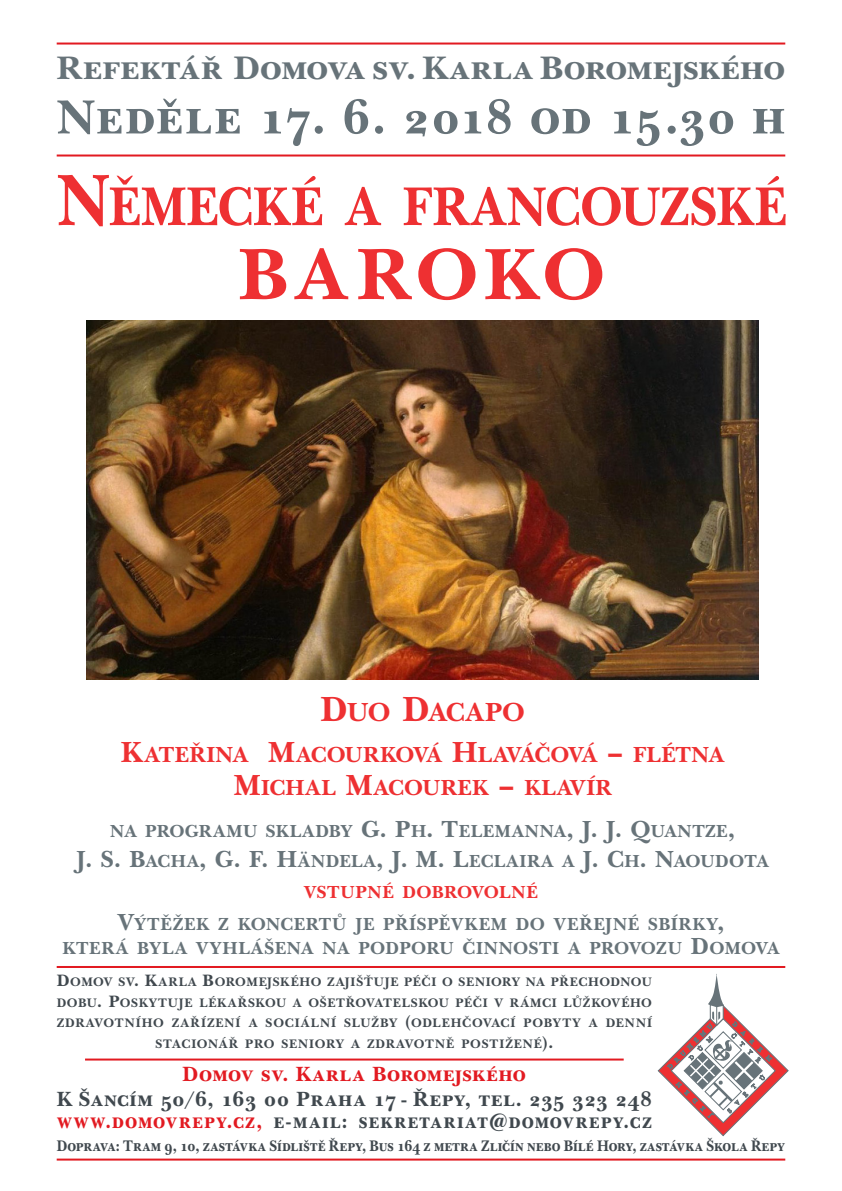
<style>
.page{position:relative;width:842px;height:1191px;background:#fff}
.page>*{position:absolute;margin:0;border:0;box-sizing:border-box;transform-origin:0 0}
.t1{font:700 75px "New Baskervil Itc TOT";letter-spacing:.08em;color:#ee3032}
.t2{font:700 56.2px "New Baskervil Itc TOT";letter-spacing:-.015em;color:#ee3032;scale:.9 1}
.t3{font:50px "New Baskerville CE Bold SC";letter-spacing:.01em;color:#677379}
.t4{font:34px "New Baskerville CE Bold SC";letter-spacing:-.01em;color:#677379;scale:1.05 1}
.t5{font:700 27px "New Baskervil Itc TOT";letter-spacing:-.01em;color:#ee3032}
.t6{font:700 22.5px "New Baskervil Itc TOT";color:#ee3032}
.t7{font:21.5px "New Baskerville CE Bold SC";letter-spacing:.035em;color:#40484e;scale:.93 1}
.t8{font:21.5px "New Baskerville CE Bold SC";letter-spacing:.015em;color:#40484e}
.t9{font:21.5px "New Baskerville CE Bold SC";letter-spacing:.01em;color:#e21a21}
.Normální{font:700 18px/30px "New Baskervil Itc TOT";letter-spacing:.03em;color:#677379;text-align:center}
.TEXT{font:700 18px "New Baskervil Itc TOT";letter-spacing:.015em;color:#ee3032}
.t10{font:16px "New Baskerville CE Bold SC";letter-spacing:-.005em;color:#40484e;scale:.9 1}
.t11{font:700 12.8px "New Baskervil Itc TOT";letter-spacing:.06em;color:#40484e}
.s1{font-size:75px}
.s2{font-size:36px}
.s3{font-size:30px}
.s4{font-size:24px}
.s5{font-size:17px}
.s6{color:#e21a21}
</style>
<div class="page">
<svg style="left:657px;top:974px;width:132px;height:162px"></svg>
<img style="left:86px;top:320px;width:672px;height:360px">
<hr style="left:85px;top:1058px;width:539px;height:2px;background:#e21a21">
<hr style="left:57px;top:1158px;width:728px;height:2px;background:#e21a21">
<hr style="left:57px;top:966px;width:728px;height:2px;background:#e21a21">
<hr style="left:57px;top:154px;width:728px;height:2px;background:#e21a21">
<hr style="left:57px;top:43px;width:728px;height:2px;background:#e21a21">
<p class="t4" style="left:57px;top:51px;width:695px">Refektár Domova sv. Karla Boromejského</p>
<p class="t3" style="left:57px;top:91px;width:730px">Nedûle 17. 6. 2018 od 15.30 h</p>
<p class="t2" style="left:57px;top:173px;width:812px"><span class="s1">N</span>ĚMECKÉ A FRANCOUZSKÉ</p>
<p class="t1" style="left:238px;top:230px;width:368px">BAROKO</p>
<p class="t5" style="left:320px;top:696px;width:206px"><span class="s2">D</span>UO <span class="s2">D</span>ACAPO</p>
<p class="t6" style="left:121px;top:742px;width:605px"><span class="s3">K</span>ATEŘINA <span class="s3">M</span>ACOURKOVÁ <span class="s3">H</span>LAVÁČOVÁ <span class="s3">–</span> FLÉTNA</p>
<p class="t6" style="left:234px;top:774px;width:379px"><span class="s3">M</span>ICHAL <span class="s3">M</span>ACOUREK <span class="s3">–</span> KLAVÍR</p>
<p class="Normální" style="left:77px;top:816px;width:694px">NA PROGRAMU SKLADBY <span class="s4">G. P</span>H<span class="s4">. T</span>ELEMANNA<span class="s4">, J. J. Q</span>UANTZE<span class="s4">,<br>J. S. B</span>ACHA<span class="s4">, G. F. H</span>ÄNDELA<span class="s4">, J. M. L</span>ECLAIRA A <span class="s4">J. C</span>H<span class="s4">. N</span>AOUDOTA</p>
<p class="TEXT" style="left:304px;top:881px;width:235px">VSTUPNÉ DOBROVOLNÉ</p>
<p class="Normální" style="left:118px;top:909px;width:608px"><span class="s4">V</span>ÝTĚŽEK Z KONCERTŮ JE PŘÍSPĚVKEM DO VEŘEJNÉ SBÍRKY<span class="s4">,</span></p>
<p class="Normální" style="left:62px;top:933px;width:718px">KTERÁ BYLA VYHLÁŠENA NA PODPORU ČINNOSTI A PROVOZU <span class="s4">D</span>OMOVA</p>
<p class="t11" style="left:57px;top:974px;width:597px"><span class="s5">D</span>OMOV SV<span class="s5">. K</span>ARLA <span class="s5">B</span>OROMEJSKÉHO ZAJIŠŤUJE PÉČI O SENIORY NA PŘECHODNOU</p>
<p class="t11" style="left:57px;top:995px;width:597px">DOBU<span class="s5">. P</span>OSKYTUJE LÉKAŘSKOU A OŠETŘOVATELSKOU PÉČI V RÁMCI LŮŽKOVÉHO</p>
<p class="t11" style="left:57px;top:1015px;width:597px">ZDRAVOTNÍHO ZAŘÍZENÍ A SOCIÁLNÍ SLUŽBY <span class="s5">(</span>ODLEHČOVACÍ POBYTY A DENNÍ</p>
<p class="t11" style="left:155px;top:1036px;width:399px">STACIONÁŘ PRO SENIORY A ZDRAVOTNĚ POSTIŽENÉ<span class="s5">).</span></p>
<p class="t9" style="left:183px;top:1063px;width:345px">Domov sv. Karla Boromejského</p>
<p class="t8" style="left:57px;top:1088px;width:597px">K ·ancím 50/6, 163 00 Praha 17 - ¤epy, tel. 235 323 248</p>
<p class="t7" style="left:57px;top:1110px;width:642px"><span class="s6">www.domovrepy.cz,</span> e-mail: sekretariat@domovrepy.cz</p>
<p class="t10" style="left:57px;top:1137px;width:811px">Doprava: Tram 9, 10, zastávka Sídli‰tû ¤epy, Bus 164 z metra Zliãín nebo Bílé Hory, zastávka ·kola ¤epy</p>
</div>
